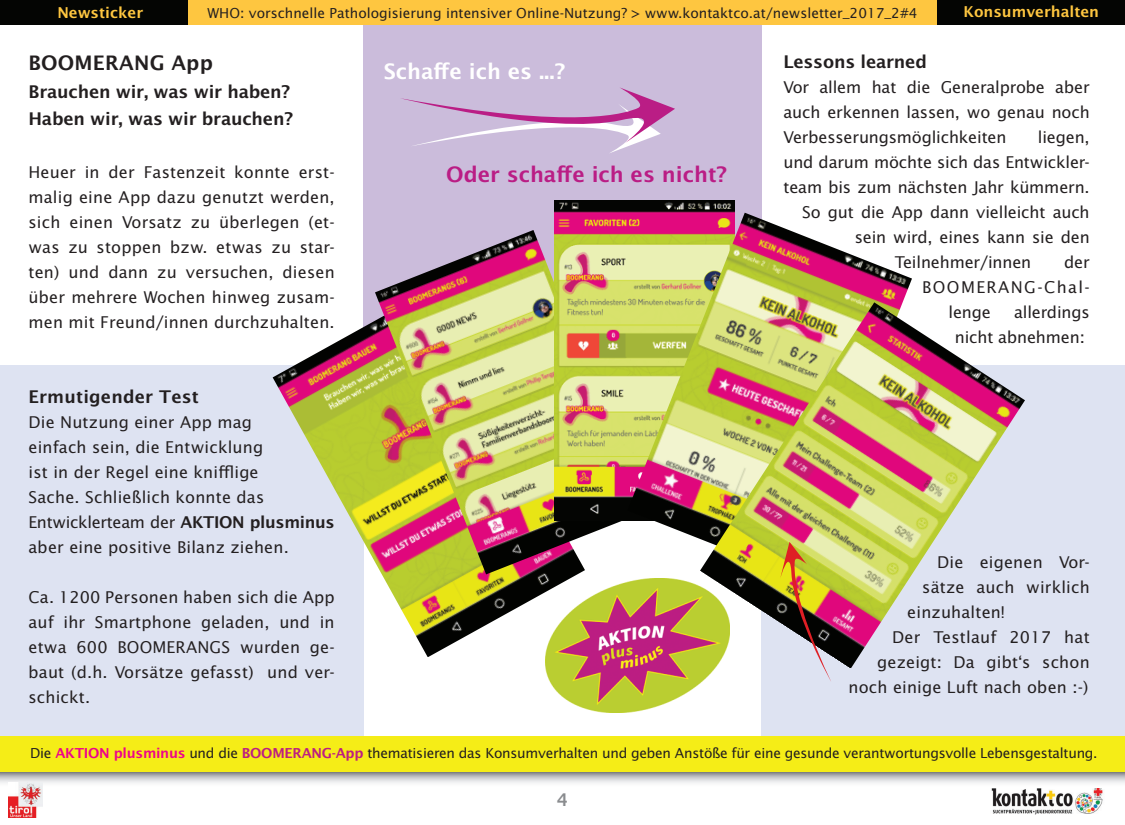
<style>
.page{position:relative;width:1125px;height:825px;background:#fff}
.page>*{position:absolute;margin:0;border:0;box-sizing:border-box;transform-origin:0 0}
.t1{font:600 21.25px "Lucida Sans";color:#ba1d85}
.t2{font:600 21.25px "Lucida Sans";color:#fff}
.t3{font:600 20px "Lucida Sans";letter-spacing:.01em;color:#231f20}
.t4{font:600 17.5px/27.5px "Lucida Sans";letter-spacing:-.01em;color:#231f20}
.t5{font:600 17.5px "Lucida Sans";letter-spacing:.01em;color:#231f20}
.t6{font:600 17.5px "Lucida Sans";color:#8a8c8f}
.t7{font:16.25px/25px "Lucida Sans";letter-spacing:.01em;color:#231f20;text-align:justify}
.t8{font:16.25px/25px "Lucida Sans";letter-spacing:-.01em;color:#231f20}
.t9{font:16.25px "Lucida Sans";letter-spacing:.085em;color:#231f20}
.t10{font:600 15px "Lucida Sans";color:#fec640}
.t11{font:13.75px "Lucida Sans";letter-spacing:-.02em;color:#231f20}
.t12{font:13.75px "Lucida Sans";color:#231f20}
.s1{font-weight:600}
.s2{font-weight:600;color:#ed028c}
.s3{font-weight:600;color:#bc1d82}
</style>
<div class="page">
<img style="left:545px;top:578px;width:170px;height:135px">
<img style="left:991px;top:788px;width:112px;height:27px">
<svg style="left:0;top:772px;width:1125px;height:16px"></svg>
<img style="left:9px;top:783px;width:33px;height:35px">
<div style="left:0;top:0;width:1125px;height:25px;background:#fec640"></div>
<div style="left:938px;top:0;width:187px;height:25px;background:#040503"></div>
<div style="left:0;top:0;width:188px;height:25px;background:#040503"></div>
<div style="left:762px;top:365px;width:363px;height:371px;background:#dee3f2"></div>
<div style="left:363px;top:25px;width:399px;height:375px;background:#cbbcdb"></div>
<div style="left:0;top:365px;width:363px;height:371px;background:#dee3f2"></div>
<svg style="left:401px;top:87px;width:274px;height:66px"></svg>
<div style="left:0;top:736px;width:1125px;height:36px;background:#f5ed17"></div>
<img style="left:273px;top:320px;width:312px;height:337px">
<img style="left:375px;top:230px;width:253px;height:344px">
<img style="left:555px;top:200px;width:179px;height:320px">
<img style="left:628px;top:213px;width:284px;height:326px">
<img style="left:700px;top:302px;width:325px;height:367px">
<svg style="left:780px;top:542px;width:51px;height:139px"></svg>
<p class="t10" style="left:57px;top:3px;width:87px">Newsticker</p>
<p class="t12" style="left:208px;top:5px;width:711px">WHO: vorschnelle Pathologisierung intensiver Online-Nutzung? &gt; www.kontaktco.at/newsletter_2017_2#4</p>
<p class="t10" style="left:963px;top:3px;width:137px">Konsumverhalten</p>
<p class="t3" style="left:28px;top:51px;width:186px">BOOMERANG App</p>
<p class="t4" style="left:28px;top:77px;width:266px">Brauchen wir, was wir haben?<br>Haben wir, was wir brauchen?</p>
<p class="t7" style="left:28px;top:159px;width:308px">Heuer in der Fastenzeit konnte erst&shy;malig eine App dazu genutzt werden, sich einen Vorsatz zu überlegen (et&shy;was zu stoppen bzw. etwas zu star&shy;ten) und dann zu versuchen, diesen über mehrere Wochen hinweg zusam&shy;men mit Freund/innen durchzuhalten.</p>
<p class="t5" style="left:28px;top:386px;width:172px">Ermutigender Test</p>
<p class="t7" style="left:28px;top:409px;width:308px;text-align:left">Die Nutzung einer App mag<br>einfach sein, die Entwicklung<br>ist in der Regel eine knifflige<br>Sache. Schließlich konnte das<br>Entwicklerteam der <span class="s1">AKTION plusminus </span>aber eine positive Bilanz ziehen.</p>
<p class="t7" style="left:28px;top:584px;width:308px">Ca. 1200 Personen haben sich die App auf ihr Smartphone geladen, und in etwa 600 BOOMERANGS wurden ge&shy;baut (d.h. Vorsätze gefasst) und ver&shy;schickt.</p>
<h1 class="t2" style="left:384px;top:59px;width:183px">Schaffe ich es ...?</h1>
<h1 class="t1" style="left:446px;top:161px;width:282px">Oder schaffe ich es nicht?</h1>
<p class="t4" style="left:784px;top:48px;width:145px">Lessons learned</p>
<p class="t7" style="left:784px;top:74px;width:308px">Vor allem hat die Generalprobe aber auch erkennen lassen, wo genau noch Verbesserungsmöglichkeiten</p>
<p class="t7" style="left:1038px;top:124px;width:53px">liegen,</p>
<p class="t8" style="left:784px;top:149px;width:308px">und darum möchte sich das Entwickler-</p>
<p class="t8" style="left:784px;top:174px;width:308px">team bis zum nächsten Jahr kümmern.</p>
<p class="t8" style="left:802px;top:199px;width:289px">So gut die App dann vielleicht auch</p>
<p class="t8" style="left:855px;top:224px;width:237px">sein wird, eines kann sie den</p>
<p class="t8" style="left:895px;top:249px;width:138px">Teilnehmer/innen</p>
<p class="t7" style="left:1064px;top:249px;width:27px">der</p>
<p class="t9" style="left:922px;top:277px;width:169px">BOOMERANG-Chal-</p>
<p class="t7" style="left:949px;top:299px;width:44px">lenge</p>
<p class="t8" style="left:955px;top:299px;width:136px;text-indent:59px">allerdings nicht abnehmen:</p>
<p class="t7" style="left:937px;top:549px;width:154px">Die eigenen Vor-</p>
<p class="t7" style="left:922px;top:574px;width:169px">sätze auch wirklich</p>
<p class="t7" style="left:907px;top:599px;width:99px">einzuhalten!</p>
<p class="t7" style="left:892px;top:624px;width:199px">Der Testlauf 2017 hat</p>
<p class="t7" style="left:877px;top:649px;width:214px">gezeigt: Da gibt‘s schon</p>
<p class="t7" style="left:849px;top:674px;width:241px">noch einige Luft nach oben :-)</p>
<p class="t11" style="left:30px;top:745px;width:1069px">Die <span class="s2">AKTION plusminus</span> und die <span class="s3">BOOMERANG-App</span> thematisieren das Konsumverhalten und geben Anstöße für eine gesunde verantwortungsvolle Lebensgestaltung.</p>
<p class="t6" style="left:557px;top:789px;width:13px">4</p>
</div>
